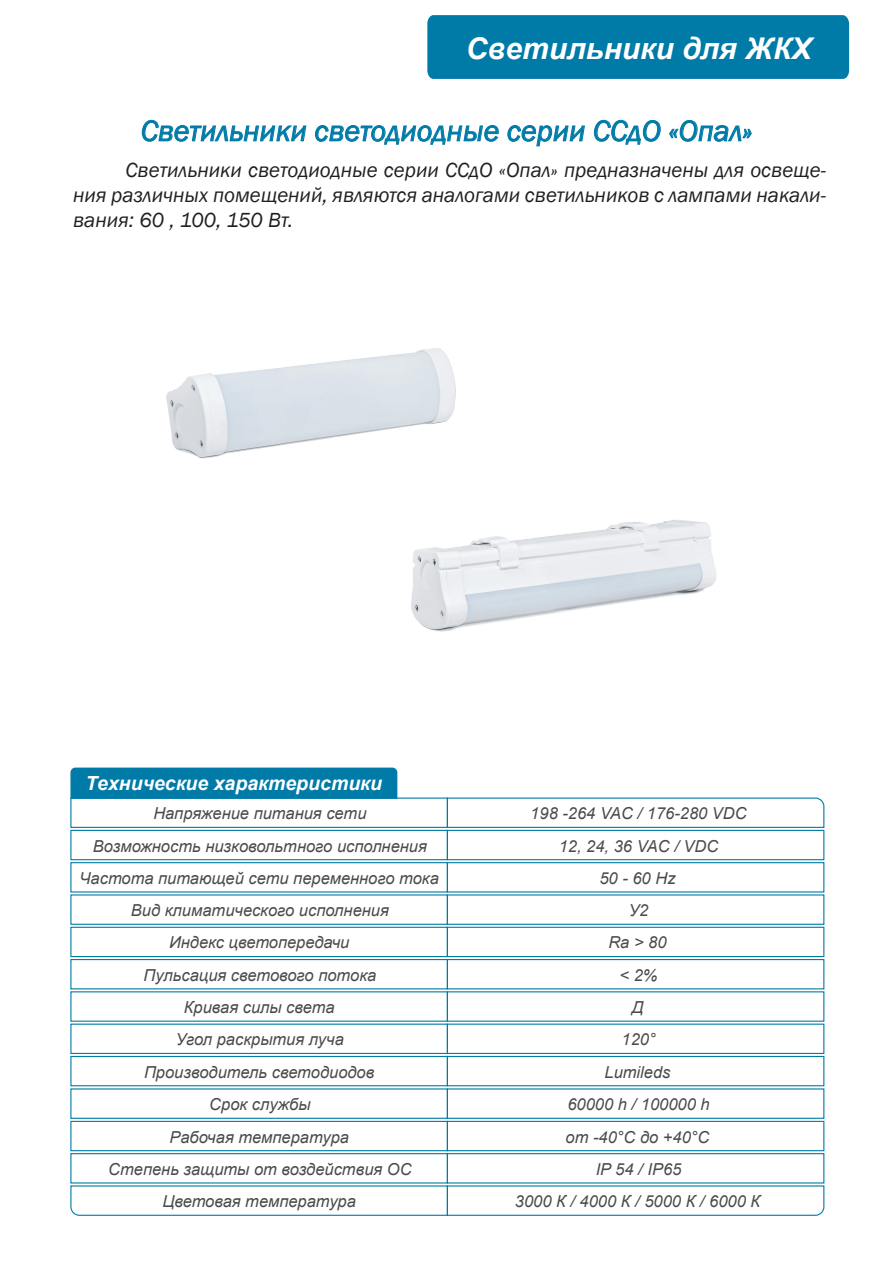
<style>
.page{position:relative;width:893px;height:1263px;background:#fff}
.page>*{position:absolute;margin:0;border:0;box-sizing:border-box;transform-origin:0 0}
.t1{font:italic 30px "Franklin Gothic";color:#007ba8}
.t2{font:italic 700 30px "Arial";color:#fff}
.t3{font:italic 21px/25.2px "Franklin Gothic";color:#231f20;text-align:justify}
.t4{font:italic 700 19.5px "Arial";color:#fff}
.t5{font:italic 16.5px/32.2px "Arial";color:#4a4b4b;text-align:center}
</style>
<div class="page">
<div style="left:427px;top:15px;width:422px;height:64px;background:#007ba8"></div>
<svg style="left:142px;top:120px;width:164px;height:22px"></svg>
<svg style="left:315px;top:125px;width:184px;height:20px"></svg>
<svg style="left:508px;top:125px;width:77px;height:21px"></svg>
<svg style="left:594px;top:120px;width:67px;height:25px"></svg>
<svg style="left:669px;top:120px;width:83px;height:22px"></svg>
<div style="left:70px;top:797px;width:378px;height:31px;border:1px solid #007da5"></div>
<svg style="left:446px;top:797px;width:379px;height:31px"></svg>
<div style="left:70px;top:830px;width:378px;height:30px;border:1px solid #007da5"></div>
<div style="left:447px;top:830px;width:377px;height:30px;border:1px solid #007da5"></div>
<div style="left:70px;top:862px;width:378px;height:30px;border:1px solid #007da5"></div>
<div style="left:447px;top:862px;width:377px;height:30px;border:1px solid #007da5"></div>
<div style="left:70px;top:894px;width:378px;height:31px;border:1px solid #007da5"></div>
<div style="left:447px;top:894px;width:377px;height:31px;border:1px solid #007da5"></div>
<div style="left:70px;top:927px;width:378px;height:30px;border:1px solid #007da5"></div>
<div style="left:447px;top:927px;width:377px;height:30px;border:1px solid #007da5"></div>
<div style="left:70px;top:959px;width:378px;height:30px;border:1px solid #007da5"></div>
<div style="left:447px;top:959px;width:377px;height:30px;border:1px solid #007da5"></div>
<div style="left:70px;top:1023px;width:378px;height:31px;border:1px solid #007da5"></div>
<div style="left:447px;top:1023px;width:377px;height:31px;border:1px solid #007da5"></div>
<div style="left:70px;top:1056px;width:378px;height:30px;border:1px solid #007da5"></div>
<div style="left:447px;top:1056px;width:377px;height:30px;border:1px solid #007da5"></div>
<div style="left:70px;top:1088px;width:378px;height:31px;border:1px solid #007da5"></div>
<div style="left:447px;top:1088px;width:377px;height:31px;border:1px solid #007da5"></div>
<div style="left:70px;top:1121px;width:378px;height:30px;border:1px solid #007da5"></div>
<div style="left:447px;top:1121px;width:377px;height:30px;border:1px solid #007da5"></div>
<div style="left:70px;top:1153px;width:378px;height:30px;border:1px solid #007da5"></div>
<div style="left:447px;top:1153px;width:377px;height:30px;border:1px solid #007da5"></div>
<svg style="left:70px;top:1185px;width:755px;height:31px"></svg>
<div style="left:70px;top:767px;width:328px;height:32px;background:#007ba8"></div>
<img style="left:411px;top:520px;width:306px;height:112px">
<img style="left:166px;top:348px;width:411px;height:233px">
<h1 class="t2" style="left:466px;top:28px;width:347px">Светильники для ЖКХ</h1>
<h1 class="t1" style="left:141px;top:112px;width:613px">Светильники светодиодные серии ССдО «Опал»</h1>
<p class="t3" style="left:73px;top:158px;width:754px;text-indent:52px">Светильники светодиодные серии ССдО «Опал» предназначены для освеще&shy;ния различных помещений, являются аналогами светильников с лампами накали&shy;вания: 60 , 100, 150 Вт.</p>
<p class="t4" style="left:85px;top:770px;width:298px">Технические характеристики</p>
<p class="t5" style="left:153px;top:797px;width:215px">Напряжение питания сети</p>
<p class="t5" style="left:530px;top:797px;width:218px">198 -264 VAC / 176-280 VDC<br>12, 24, 36 VAC / VDC</p>
<p class="t5" style="left:80px;top:862px;width:361px">Частота питающей сети переменного тока</p>
<p class="t5" style="left:599px;top:862px;width:78px">50 - 60 Hz</p>
<p class="t5" style="left:131px;top:894px;width:259px">Вид климатического исполнения</p>
<p class="t5" style="left:629px;top:894px;width:21px">У2</p>
<p class="t5" style="left:169px;top:927px;width:182px">Индекс цветопередачи</p>
<p class="t5" style="left:608px;top:927px;width:60px">Ra &gt; 80</p>
<p class="t5" style="left:144px;top:959px;width:234px">Пульсация светового потока</p>
<p class="t5" style="left:619px;top:959px;width:40px">&lt; 2%</p>
<p class="t5" style="left:184px;top:991px;width:152px">Кривая силы света</p>
<p class="t5" style="left:632px;top:991px;width:13px">Д</p>
<p class="t5" style="left:176px;top:1023px;width:169px">Угол раскрытия луча</p>
<p class="t5" style="left:621px;top:1023px;width:36px">120°</p>
<p class="t5" style="left:144px;top:1056px;width:232px">Производитель светодиодов</p>
<p class="t5" style="left:604px;top:1056px;width:68px">Lumileds</p>
<p class="t5" style="left:209px;top:1088px;width:103px">Срок службы</p>
<p class="t5" style="left:567px;top:1088px;width:144px">60000 h / 100000 h</p>
<p class="t5" style="left:169px;top:1121px;width:181px">Рабочая температура</p>
<p class="t5" style="left:566px;top:1121px;width:145px">от -40°С до +40°С</p>
<p class="t5" style="left:108px;top:1153px;width:305px">Степень защиты от воздействия ОС</p>
<p class="t5" style="left:596px;top:1153px;width:87px">IP 54 / IP65</p>
<p class="t5" style="left:162px;top:1185px;width:195px">Цветовая температура</p>
<p class="t5" style="left:515px;top:1185px;width:247px">3000 К / 4000 К / 5000 К / 6000 К</p>
<p class="t5" style="left:93px;top:830px;width:336px">Возможность низковольтного исполнения</p>
</div>
